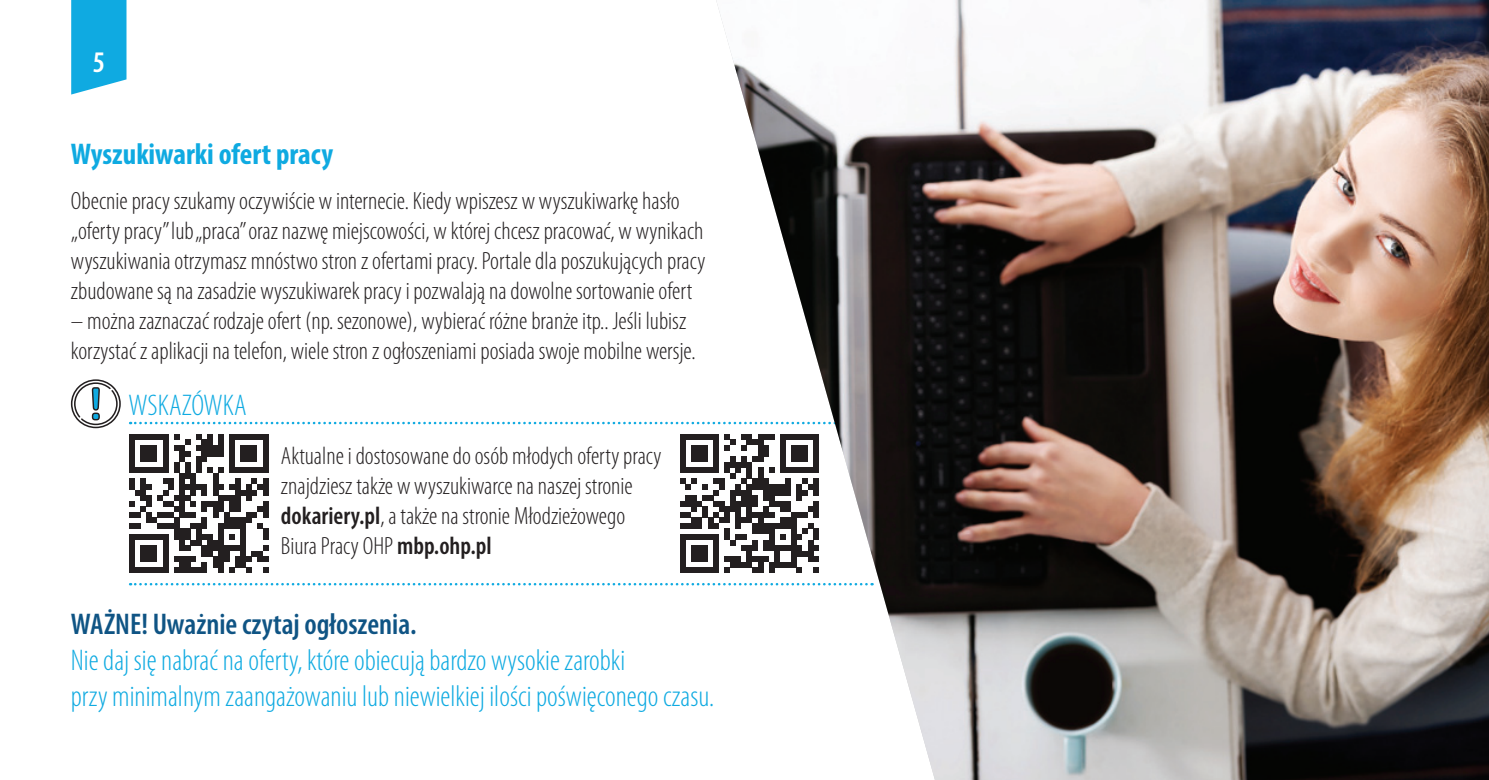
<style>
.page{position:relative;width:1489px;height:780px;background:#fff}
.page>*{position:absolute;margin:0;border:0;box-sizing:border-box;transform-origin:0 0}
.t1{font:300 condensed 30px/36px "Myriad Pro";color:#0faae1}
.t2{font:600 condensed 30px "Myriad Pro";color:#0f5484}
.t3{font:700 condensed 30px "Myriad Pro";color:#0faae1}
.t4{font:600 condensed 30px "Myriad Pro";color:#fff}
.t5{font:300 condensed 25px/30px "Myriad Pro";color:#231f20}
.s1{font-weight:600}
</style>
<div class="page">
<svg style="left:130px;top:422px;width:586px;height:2px"></svg>
<img style="left:716px;top:0;width:772px;height:780px">
<svg style="left:71px;top:0;width:55px;height:94px;background:#21b0e3"></svg>
<svg style="left:71px;top:379px;width:50px;height:50px"></svg>
<svg style="left:130px;top:583px;width:742px;height:2px"></svg>
<svg style="left:129px;top:434px;width:139px;height:139px"></svg>
<svg style="left:680px;top:434px;width:139px;height:139px"></svg>
<p class="t4" style="left:93px;top:45px;width:14px">5</p>
<p class="t3" style="left:71px;top:135px;width:264px">Wyszukiwarki ofert pracy</p>
<p class="t5" style="left:71px;top:186px;width:636px">Obecnie pracy szukamy oczywiście w internecie. Kiedy wpiszesz w wyszukiwarkę hasło „oferty pracy” lub „praca” oraz nazwę miejscowości, w której chcesz pracować, w wynikach wyszukiwania otrzymasz mnóstwo stron z ofertami pracy. Portale dla poszukujących pracy zbudowane są na zasadzie wyszukiwarek pracy i pozwalają na dowolne sortowanie ofert</p>
<p class="t5" style="left:71px;top:306px;width:626px">– można zaznaczać rodzaje ofert (np. sezonowe), wybierać różne branże itp.. Jeśli lubisz korzystać z aplikacji na telefon, wiele stron z ogłoszeniami posiada swoje mobilne wersje.</p>
<p class="t1" style="left:128px;top:388px;width:120px">WSKAZÓWKA</p>
<p class="t5" style="left:281px;top:441px;width:382px">Aktualne i dostosowane do osób młodych oferty pracy znajdziesz także w wyszukiwarce na naszej stronie <span class="s1">dokariery.pl</span>, a także na stronie Młodzieżowego Biura Pracy OHP <span class="s1">mbp.ohp.pl</span></p>
<p class="t2" style="left:71px;top:607px;width:347px">WAŻNE! Uważnie czytaj ogłoszenia.</p>
<p class="t1" style="left:71px;top:643px;width:645px">Nie daj się nabrać na oferty, które obiecują bardzo wysokie zarobki<br>przy minimalnym zaangażowaniu lub niewielkiej ilości poświęconego czasu.</p>
</div>
